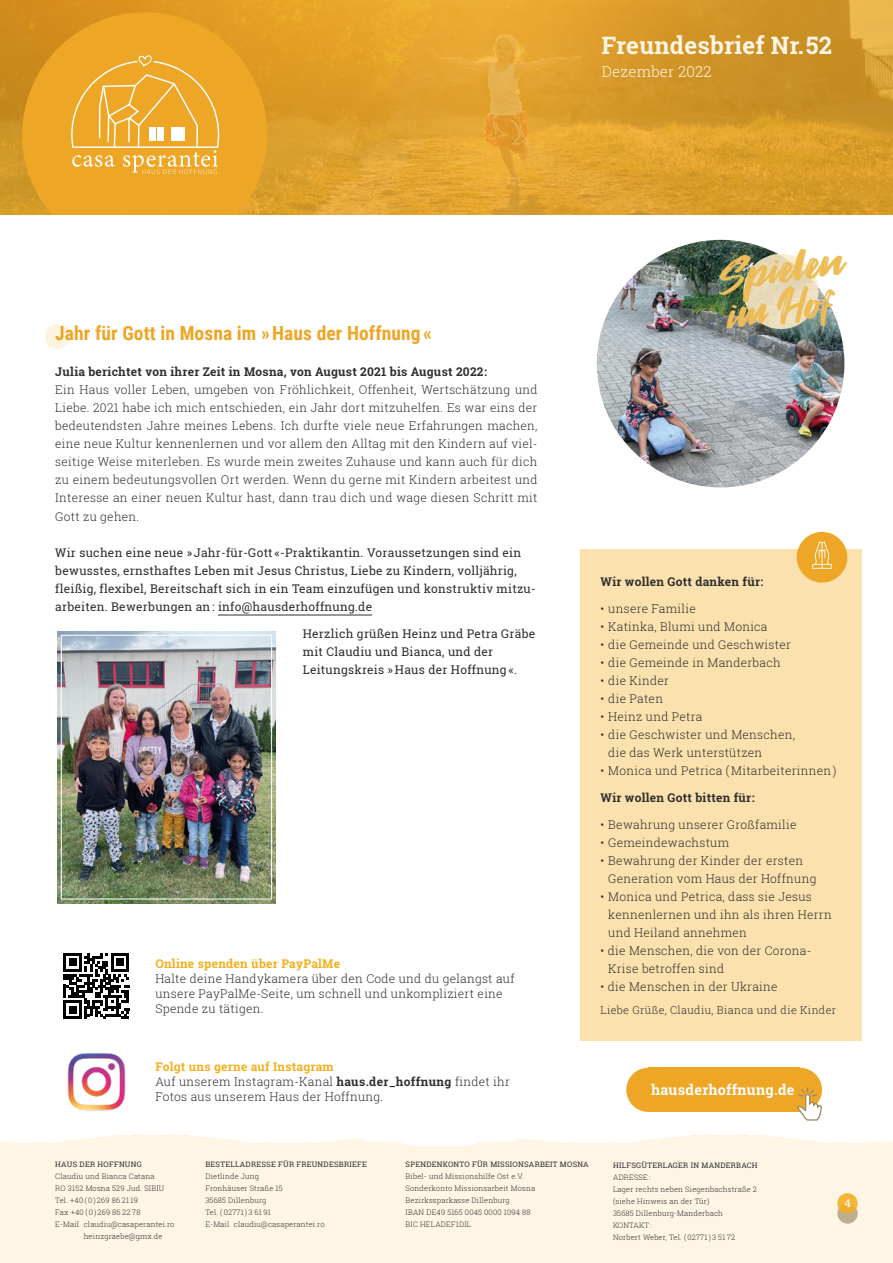
<style>
.page{position:relative;width:893px;height:1263px;background:#fff}
.page>*{position:absolute;margin:0;border:0;box-sizing:border-box;transform-origin:0 0}
.t1{font:43.8px/38.7px "Fontjek";color:#edbc56}
.t2{font:700 24px "Roboto Slab";letter-spacing:.01em;color:#fef5e4}
.t3{font:700 19.5px "Roboto Condensed";letter-spacing:.005em;color:#eda626}
.t4{font:300 15px "Roboto Slab";letter-spacing:.015em;color:#fef5e4}
.t5{font:700 14.4px "Roboto Slab";letter-spacing:.02em;color:#fff}
.t6{font:300 12px/18px "Roboto Slab";letter-spacing:.02em;color:#2f2f2f}
.t7{font:12px/18px "Roboto Slab";letter-spacing:.02em;color:#2f2f2f}
.t8{font:700 12px "Roboto Slab";letter-spacing:.02em;color:#2f2f2f}
.t9{font:700 12px "Roboto Slab";letter-spacing:.02em;color:#f4af1c}
.t10{font:10.95px "Roboto Slab";color:#fff}
.t11{font:300 10.8px "Roboto Slab";letter-spacing:.03em;color:#302f2f}
.t12{font:300 7.5px/12px "Roboto Slab";letter-spacing:.02em;color:#2f2f2f}
.t13{font:7.5px "Roboto Slab";letter-spacing:.035em;color:#2f2f2f}
.s1{font-weight:700;color:#f4af1c}
.s2{font-weight:700}
</style>
<div class="page">
<svg style="left:0;top:0;width:893px;height:215px;background:#dc9e2c"></svg>
<svg style="left:22px;top:12px;width:245px;height:203px;background:#e7a124"></svg>
<div style="left:580px;top:549px;width:281px;height:492px;background:#fbe1ad"></div>
<div style="left:45px;top:324px;width:25px;height:25px;background:#fdf4e0;border-radius:50%"></div>
<svg style="left:837px;top:1203px;width:21px;height:21px"></svg>
<div style="left:837px;top:1193px;width:21px;height:20px;background:#f5b638;border-radius:50%"></div>
<hr style="left:218px;top:615px;width:154px;height:1px;background:#2f2f2f">
<div style="left:797px;top:532px;width:50px;height:51px;background:#eda626;border-radius:50%"></div>
<svg style="left:812px;top:541px;width:20px;height:28px"></svg>
<svg style="left:63px;top:953px;width:66px;height:66px"></svg>
<svg style="left:71px;top:55px;width:148px;height:119px;background:#efb143"></svg>
<div style="left:626px;top:1068px;width:44px;height:44px;background:#eda626;border-radius:50%"></div>
<div style="left:778px;top:1068px;width:44px;height:44px;background:#eda626;border-radius:50%"></div>
<div style="left:648px;top:1068px;width:152px;height:44px;background:#eda626"></div>
<svg style="left:0;top:1086px;width:893px;height:92px"></svg>
<img style="left:597px;top:240px;width:247px;height:247px;border-radius:124px">
<svg style="left:743px;top:254px;width:75px;height:75px;background:#e8dbbb"></svg>
<img style="left:55px;top:1053px;width:82px;height:70px">
<img style="left:57px;top:631px;width:218px;height:272px">
<div style="left:61px;top:635px;width:211px;height:264px;border:1px solid #fff"></div>
<h2 class="t2" style="left:601px;top:29px;width:232px">Freundesbrief Nr. 52</h2>
<p class="t4" style="left:602px;top:61px;width:111px">Dezember 2022</p>
<h3 class="t3" style="left:55px;top:322px;width:378px">Jahr für Gott in Mosna im » Haus der Hoffnung «</h3>
<p class="t8" style="left:55px;top:364px;width:433px">Julia berichtet von ihrer Zeit in Mosna, von August 2021 bis August 2022 :</p>
<p class="t6" style="left:55px;top:381px;width:484px;text-align:justify">Ein Haus voller Leben, umgeben von Fröhlichkeit, Offenheit, Wertschätzung und Liebe. 2021 habe ich mich entschieden, ein Jahr dort mitzuhelfen. Es war eins der bedeutendsten Jahre meines Lebens. Ich durfte viele neue Erfahrungen machen, eine neue Kultur kennenlernen und vor allem den Alltag mit den Kindern auf viel&shy;seitige Weise miterleben. Es wurde mein zweites Zuhause und kann auch für dich zu einem bedeutungsvollen Ort werden. Wenn du gerne mit Kindern arbeitest und Interesse an einer neuen Kultur hast, dann trau dich und wage diesen Schritt mit Gott zu gehen.</p>
<p class="t7" style="left:55px;top:543px;width:482px">Wir suchen eine neue »Jahr-für-Gott «-Praktikantin. Voraussetzungen sind ein bewusstes, ernsthaftes Leben mit Jesus Christus, Liebe zu Kindern, volljährig, fleißig, flexibel, Bereitschaft sich in ein Team einzufügen und konstruktiv mitzu&shy;arbeiten. Bewerbungen an : info@hausderhoffnung.de</p>
<p class="t7" style="left:303px;top:624px;width:234px">Herzlich grüßen Heinz und Petra Gräbe mit Claudiu und Bianca, und der<br>Leitungskreis » Haus der Hoffnung «.</p>
<p class="t9" style="left:155px;top:956px;width:186px">Online spenden über PayPalMe</p>
<p class="t6" style="left:155px;top:971px;width:361px;line-height:15px">Halte deine Handykamera über den Code und du gelangst auf unsere PayPalMe-Seite, um schnell und unkompliziert eine<br>Spende zu tätigen.</p>
<p class="t6" style="left:155px;top:1059px;width:356px;line-height:15px"><span class="s1">Folgt uns gerne auf Instagram<br></span>Auf unserem Instagram-Kanal <span class="s2">haus.der_hoffnung</span> findet ihr<br>Fotos aus unserem Haus der Hoffnung.</p>
<h1 class="t1" style="left:714px;top:258px;width:128px;rotate:-8deg">Spielen im Hof</h1>
<p class="t8" style="left:600px;top:574px;width:165px">Wir wollen Gott danken für:</p>
<p class="t6" style="left:600px;top:599px;width:97px">• unsere Familie</p>
<p class="t6" style="left:600px;top:617px;width:169px">• Katinka, Blumi und Monica</p>
<p class="t6" style="left:600px;top:635px;width:192px">• die Gemeinde und Geschwister</p>
<p class="t6" style="left:600px;top:653px;width:182px">• die Gemeinde in Manderbach</p>
<p class="t6" style="left:600px;top:671px;width:70px">• die Kinder</p>
<p class="t6" style="left:600px;top:689px;width:64px">• die Paten</p>
<p class="t6" style="left:600px;top:707px;width:103px">• Heinz und Petra</p>
<p class="t6" style="left:608px;top:725px;width:188px;text-indent:-8px">• die Geschwister und Menschen, die das Werk unterstützen</p>
<p class="t6" style="left:600px;top:761px;width:237px">• Monica und Petrica ( Mitarbeiterinnen)</p>
<p class="t8" style="left:601px;top:790px;width:156px">Wir wollen Gott bitten für :</p>
<p class="t6" style="left:601px;top:815px;width:197px">• Bewahrung unserer Großfamilie</p>
<p class="t6" style="left:601px;top:833px;width:130px">• Gemeindewachstum</p>
<p class="t6" style="left:608px;top:851px;width:210px;text-indent:-8px">• Bewahrung der Kinder der ersten<br>Generation vom Haus der Hoffnung</p>
<p class="t6" style="left:608px;top:887px;width:225px;text-indent:-8px">• Monica und Petrica, dass sie Jesus kennenlernen und ihn als ihren Herrn und Heiland annehmen</p>
<p class="t6" style="left:608px;top:941px;width:205px;text-indent:-8px">• die Menschen, die von der Corona-<br>Krise betroffen sind</p>
<p class="t6" style="left:601px;top:977px;width:179px">• die Menschen in der Ukraine</p>
<p class="t11" style="left:600px;top:1003px;width:237px">Liebe Grüße, Claudiu, Bianca und die Kinder</p>
<p class="t5" style="left:651px;top:1079px;width:145px">hausderhoffnung.de</p>
<p class="t13" style="left:55px;top:1159px;width:88px">HAUS DER HOFFNUNG</p>
<p class="t12" style="left:55px;top:1170px;width:101px">Claudiu und Bianca Catana</p>
<p class="t12" style="left:55px;top:1182px;width:111px">RO 3152 Mosna 529 Jud. SIBIU</p>
<p class="t12" style="left:55px;top:1194px;width:84px">Tel. +40 ( 0 ) 269 86 21 19</p>
<p class="t12" style="left:55px;top:1206px;width:87px">Fax +40 ( 0 ) 269 86 22 78</p>
<p class="t12" style="left:55px;top:1218px;width:121px">E-Mail claudiu@casaperantei.ro</p>
<p class="t12" style="left:84px;top:1230px;width:80px">heinzgraebe@gmx.de</p>
<p class="t13" style="left:205px;top:1159px;width:163px">BESTELLADRESSE FÜR FREUNDESBRIEFE</p>
<p class="t12" style="left:205px;top:1170px;width:121px">Dietlinde Jung<br>Fronhäuser Straße 15<br>35685 Dillenburg<br>Tel. ( 02771 ) 3 61 91<br>E-Mail claudiu@casaperantei.ro</p>
<p class="t13" style="left:406px;top:1159px;width:185px">SPENDENKONTO FÜR MISSIONSARBEIT MOSNA</p>
<p class="t12" style="left:406px;top:1170px;width:131px">Bibel- und Missionshilfe Ost e.V.<br>Sonderkonto Missionsarbeit Mosna<br>Bezirkssparkasse Dillenburg<br>IBAN DE49 5165 0045 0000 1094 88<br>BIC HELADEF1DIL</p>
<p class="t13" style="left:613px;top:1160px;width:146px">HILFSGÜTERLAGER IN MANDERBACH</p>
<p class="t12" style="left:613px;top:1171px;width:145px">ADRESSE :<br>Lager rechts neben Siegenbachstraße 2 (siehe Hinweis an der Tür)<br>35685 Dillenburg-Manderbach<br>KONTAKT:<br>Norbert Weber, Tel. ( 02771 ) 3 51 72</p>
<p class="t10" style="left:845px;top:1196px;width:8px">4</p>
</div>
